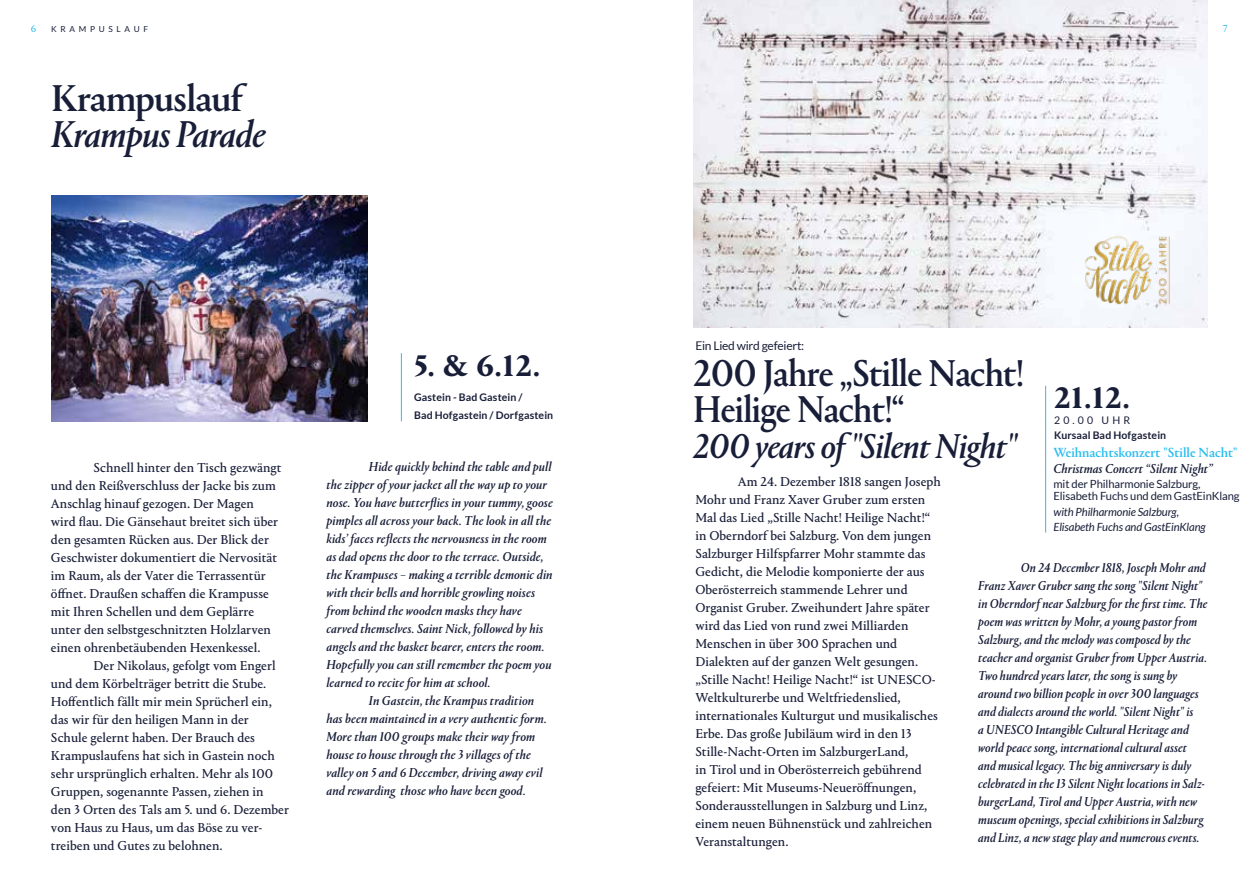
<style>
.page{position:relative;width:1259px;height:893px;background:#fff}
.page>*{position:absolute;margin:0;border:0;box-sizing:border-box;transform-origin:0 0}
.t1{font:500 39px/36px "Portrait LF";letter-spacing:-.02em;color:#181e38;scale:.93 1}
.t2{font:italic 500 39px "Portrait LF";letter-spacing:-.02em;color:#181e38}
.t3{font:500 39px "Portrait LF";letter-spacing:-.02em;color:#181e38}
.t4{font:italic 500 36px "Portrait LF";letter-spacing:-.02em;color:#181e38}
.t5{font:700 31.2px "Portrait LF";color:#181e38}
.t6{font:500 13.8px "Portrait LF";color:#29bdef}
.t7{font:13.5px/18px "Portrait Text LF Regular 2";color:#181e38}
.t8{font:italic 500 13.5px/18px "Portrait LF";letter-spacing:.005em;color:#181e38}
.t9{font:12px "Lato";letter-spacing:-.02em;color:#181e38}
.t10{font:11.25px/12px "Lato";letter-spacing:-.01em;color:#181e38}
.t11{font:italic 11.25px/15.3px "Lato";letter-spacing:-.01em;color:#181e38}
.t12{font:700 10.5px/18px "Lato";letter-spacing:.015em;color:#181e38}
.t13{font:10.5px "Lato";letter-spacing:.3em;color:#181e38}
.t14{font:10.5px "Portrait Text LF";color:#29bdef}
.t15{font:8.25px "Lato";letter-spacing:.45em;color:#181e38}
</style>
<div class="page">
<hr style="left:401px;top:353px;width:1px;height:68px;background:#29bdef">
<img style="left:693px;top:0;width:515px;height:327px">
<img style="left:51px;top:196px;width:316px;height:225px">
<hr style="left:1045px;top:386px;width:1px;height:147px;background:#29bdef">
<img style="left:1071px;top:223px;width:111px;height:94px">
<p class="t14" style="left:31px;top:21px;width:7px">6</p>
<p class="t15" style="left:51px;top:24px;width:99px">KRAMPUSLAUF</p>
<p class="t14" style="left:1223px;top:21px;width:6px">7</p>
<h1 class="t3" style="left:51px;top:71px;width:194px">Krampuslauf</h1>
<h1 class="t2" style="left:51px;top:107px;width:216px">Krampus Parade</h1>
<p class="t7" style="left:51px;top:458px;width:232px;text-indent:43px">Schnell hinter den Tisch gezwängt und den Reißverschluss der Jacke bis zum Anschlag hinauf gezogen. Der Magen wird flau. Die Gänsehaut breitet sich über den gesamten Rücken aus. Der Blick der Geschwister dokumentiert die Nervosität im Raum, als der Vater die Terrassentür öffnet. Draußen schaffen die Krampusse mit Ihren Schellen und dem Geplärre unter den selbstgeschnitzten Holzlarven einen ohrenbetäubenden Hexenkessel.</p>
<p class="t7" style="left:51px;top:656px;width:240px;text-indent:43px">Der Nikolaus, gefolgt vom Engerl und dem Körbelträger betritt die Stube.<br>Hoffentlich fällt mir mein Sprücherl ein, das wir für den heiligen Mann in der<br>Schule gelernt haben. Der Brauch des Krampuslaufens hat sich in Gastein noch sehr ursprünglich erhalten. Mehr als 100<br>Gruppen, sogenannte Passen, ziehen in<br>den 3 Orten des Tals am 5. und 6. Dezember von Haus zu Haus, um das Böse zu ver&shy;treiben und Gutes zu belohnen.</p>
<h3 class="t5" style="left:414px;top:344px;width:127px">5. &amp; 6.12.</h3>
<p class="t12" style="left:414px;top:388px;width:141px">Gastein - Bad Gastein /<br>Bad Hofgastein / Dorfgastein</p>
<p class="t8" style="left:326px;top:457px;width:228px;text-indent:43px">Hide quickly behind the table and pull the zipper of your jacket all the way up to your nose. You have butterflies in your tummy, goose pimples all across your back. The look in all the kids’ faces reflects the nervousness in the room as dad opens the door to the terrace. Outside, the Krampuses – making a terrible demonic din with their bells and horrible growling noises from behind the wooden masks they have carved themselves. Saint Nick, followed by his angels and the basket bearer, enters the room.<br>Hopefully you can still remember the poem you learned to recite for him at school.</p>
<p class="t8" style="left:326px;top:691px;width:222px;text-indent:43px">In Gastein, the Krampus tradition has been maintained in a very authentic form.<br>More than 100 groups make their way from house to house through the 3 villages of the valley on 5 and 6 December, driving away evil and rewarding those who have been good.</p>
<p class="t9" style="left:695px;top:339px;width:110px">Ein Lied wird gefeiert:</p>
<h1 class="t1" style="left:693px;top:354px;width:357px">200 Jahre „Stille Nacht!<br>Heilige Nacht!“</h1>
<h2 class="t4" style="left:693px;top:421px;width:325px">200 years of "Silent Night"</h2>
<h3 class="t5" style="left:1054px;top:376px;width:77px">21.12.</h3>
<p class="t6" style="left:1053px;top:443px;width:185px">Weihnachtskonzert "Stille Nacht"</p>
<p class="t8" style="left:1053px;top:459px;width:161px">Christmas Concert “Silent Night”</p>
<p class="t10" style="left:1053px;top:478px;width:188px">mit der Philharmonie Salzburg,<br>Elisabeth Fuchs und dem GastEinKlang</p>
<p class="t11" style="left:1053px;top:504px;width:154px">with Philharmonie Salzburg,<br>Elisabeth Fuchs and GastEinKlang</p>
<p class="t13" style="left:1054px;top:414px;width:78px">20.00 UHR</p>
<p class="t12" style="left:1054px;top:426px;width:114px">Kursaal Bad Hofgastein</p>
<p class="t7" style="left:695px;top:472px;width:247px;text-indent:43px">Am 24. Dezember 1818 sangen Joseph Mohr und Franz Xaver Gruber zum ersten Mal das Lied „Stille Nacht! Heilige Nacht!“ in Oberndorf bei Salzburg. Von dem jungen Salzburger Hilfspfarrer Mohr stammte das Gedicht, die Melodie komponierte der aus Oberösterreich stammende Lehrer und Organist Gruber. Zweihundert Jahre später wird das Lied von rund zwei Milliarden Menschen in über 300 Sprachen und Dialekten auf der ganzen Welt gesungen. „Stille Nacht! Heilige Nacht!“ ist UNESCO-Weltkulturerbe und Weltfriedenslied, internationales Kulturgut und musikalisches Erbe. Das große Jubiläum wird in den 13<br>Stille-Nacht-Orten im SalzburgerLand,<br>in Tirol und in Oberösterreich gebührend gefeiert: Mit Museums-Neueröffnungen, Sonderausstellungen in Salzburg und Linz, einem neuen Bühnenstück und zahlreichen Veranstaltungen.</p>
<p class="t8" style="left:978px;top:558px;width:231px;text-indent:43px">On 24 December 1818, Joseph Mohr and Franz Xaver Gruber sang the song "Silent Night" in Oberndorf near Salzburg for the first time. The poem was written by Mohr, a young pastor from Salzburg, and the melody was composed by the teacher and organist Gruber from Upper Austria.<br>Two hundred years later, the song is sung by around two billion people in over 300 languages and dialects around the world. "Silent Night" is<br>a UNESCO Intangible Cultural Heritage and world peace song, international cultural asset and musical legacy. The big anniversary is duly celebrated in the 13 Silent Night locations in Salz&shy;burgerLand, Tirol and Upper Austria, with new museum openings, special exhibitions in Salzburg and Linz, a new stage play and numerous events.</p>
</div>
